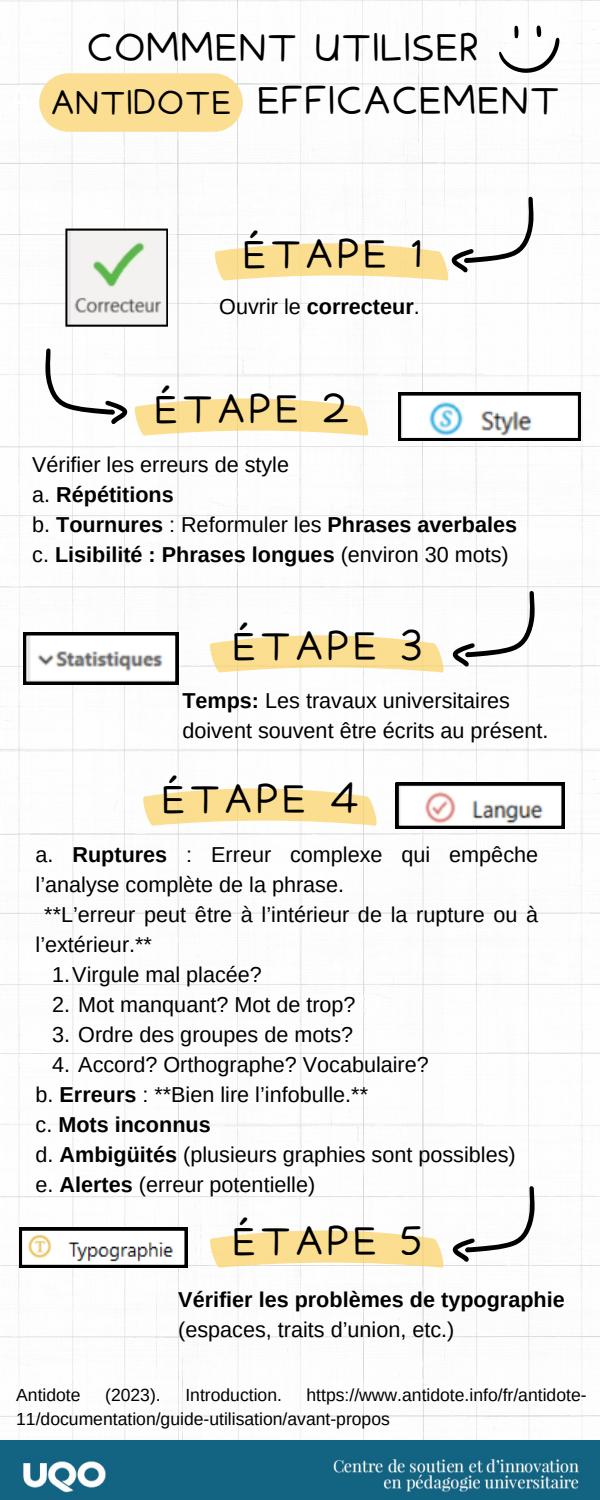
<style>
.page{position:relative;width:600px;height:1500px;background:#fff}
.page>*{position:absolute;margin:0;border:0;box-sizing:border-box;transform-origin:0 0}
.t1{font:39.7px "Irene Florentina";color:#000}
.t2{font:38.6px/53.2px "Irene Florentina";letter-spacing:-.07em;color:#000}
.t3{font:33.3px "Irene Florentina";letter-spacing:-.07em;color:#000}
.t4{font:21.6px/30px "Arimo";color:#000}
.t5{font:700 21.6px/30px "Arimo";color:#000}
.t6{font:17.6px/24px "Arimo";color:#000}
.s1{color:#fff}
.s2{font-weight:400}
.s3{font-weight:700}
</style>
<div class="page">
<img style="left:0;top:0;width:600px;height:1440px">
<svg style="left:65px;top:229px;width:103px;height:98px"></svg>
<svg style="left:499px;top:25px;width:61px;height:48px"></svg>
<svg style="left:45px;top:348px;width:82px;height:76px"></svg>
<svg style="left:453px;top:591px;width:81px;height:76px"></svg>
<svg style="left:214px;top:197px;width:319px;height:84px"></svg>
<svg style="left:134px;top:398px;width:235px;height:38px"></svg>
<svg style="left:210px;top:635px;width:234px;height:37px"></svg>
<svg style="left:143px;top:788px;width:234px;height:38px"></svg>
<svg style="left:39px;top:73px;width:204px;height:59px;background:#fbdf99"></svg>
<svg style="left:398px;top:393px;width:183px;height:48px"></svg>
<svg style="left:396px;top:783px;width:168px;height:45px"></svg>
<svg style="left:23px;top:632px;width:155px;height:52px"></svg>
<svg style="left:453px;top:1186px;width:81px;height:76px"></svg>
<svg style="left:210px;top:1230px;width:234px;height:38px"></svg>
<img style="left:19px;top:1228px;width:168px;height:40px">
<img style="left:0;top:1440px;width:600px;height:60px">
<p class="t2" style="left:4px;top:21px;width:478px;text-indent:81px">COMMENT UTILISER<br><span class="s1">ANTODO</span></p>
<p class="t2" style="left:215px;top:74px;width:348px"><span class="s1">E</span> EFFICACEMENT</p>
<p class="t3" style="left:49px;top:81px;width:185px">ANTIDOTE</p>
<p class="t1" style="left:241px;top:229px;width:184px">ÉTAPE 1</p>
<p class="t5" style="left:219px;top:291px;width:202px"><span class="s2">Ouvrir le</span> correcteur<span class="s2">.</span></p>
<p class="t1" style="left:153px;top:384px;width:200px">ÉTAPE 2</p>
<p class="t4" style="left:32px;top:449px;width:258px">Vérifier les erreurs de style</p>
<p class="t5" style="left:32px;top:479px;width:143px"><span class="s2">a.</span> Répétitions</p>
<p class="t5" style="left:32px;top:509px;width:486px"><span class="s2">b.</span> Tournures <span class="s2">: Reformuler les</span> Phrases averbales</p>
<p class="t5" style="left:32px;top:539px;width:478px"><span class="s2">c.</span> Lisibilité : Phrases longues <span class="s2">(environ 30 mots)</span></p>
<p class="t1" style="left:231px;top:621px;width:195px">ÉTAPE 3</p>
<p class="t4" style="left:182px;top:686px;width:368px"><span class="s3">Temps:</span> Les travaux universitaires doivent souvent être écrits au présent.</p>
<p class="t1" style="left:160px;top:774px;width:203px">ÉTAPE 4</p>
<p class="t4" style="left:36px;top:839px;width:504px">a. <span class="s3">Ruptures</span> : Erreur complexe qui empêche l’analyse complète de la phrase.</p>
<p class="t4" style="left:36px;top:899px;width:504px;text-indent:9px">**L’erreur peut être à l’intérieur de la rupture ou à l’extérieur.**</p>
<p class="t4" style="left:52px;top:959px;width:211px">1.Virgule mal placée?</p>
<p class="t4" style="left:52px;top:989px;width:305px">2. Mot manquant? Mot de trop?</p>
<p class="t4" style="left:52px;top:1019px;width:303px">3. Ordre des groupes de mots?</p>
<p class="t4" style="left:52px;top:1049px;width:378px">4. Accord? Orthographe? Vocabulaire?</p>
<p class="t4" style="left:36px;top:1079px;width:334px">b. <span class="s3">Erreurs</span> : **Bien lire l’infobulle.**</p>
<p class="t5" style="left:36px;top:1109px;width:177px"><span class="s2">c.</span> Mots inconnus</p>
<p class="t4" style="left:36px;top:1139px;width:482px">d. <span class="s3">Ambigüités</span> (plusieurs graphies sont possibles)</p>
<p class="t4" style="left:36px;top:1169px;width:281px">e. <span class="s3">Alertes</span> (erreur potentielle)</p>
<p class="t1" style="left:231px;top:1216px;width:195px">ÉTAPE 5</p>
<p class="t5" style="left:178px;top:1284px;width:388px">Vérifier les problèmes de typographie <span class="s2">(espaces, traits d’union, etc.)</span></p>
<p class="t6" style="left:16px;top:1383px;width:66px">Antidote</p>
<p class="t6" style="left:105px;top:1383px;width:57px">(2023).</p>
<p class="t6" style="left:185px;top:1383px;width:98px">Introduction.</p>
<p class="t6" style="left:16px;top:1383px;width:572px;text-indent:290px">https://www.antidote.info/fr/antidote-<br>11/documentation/guide-utilisation/avant-propos</p>
</div>
